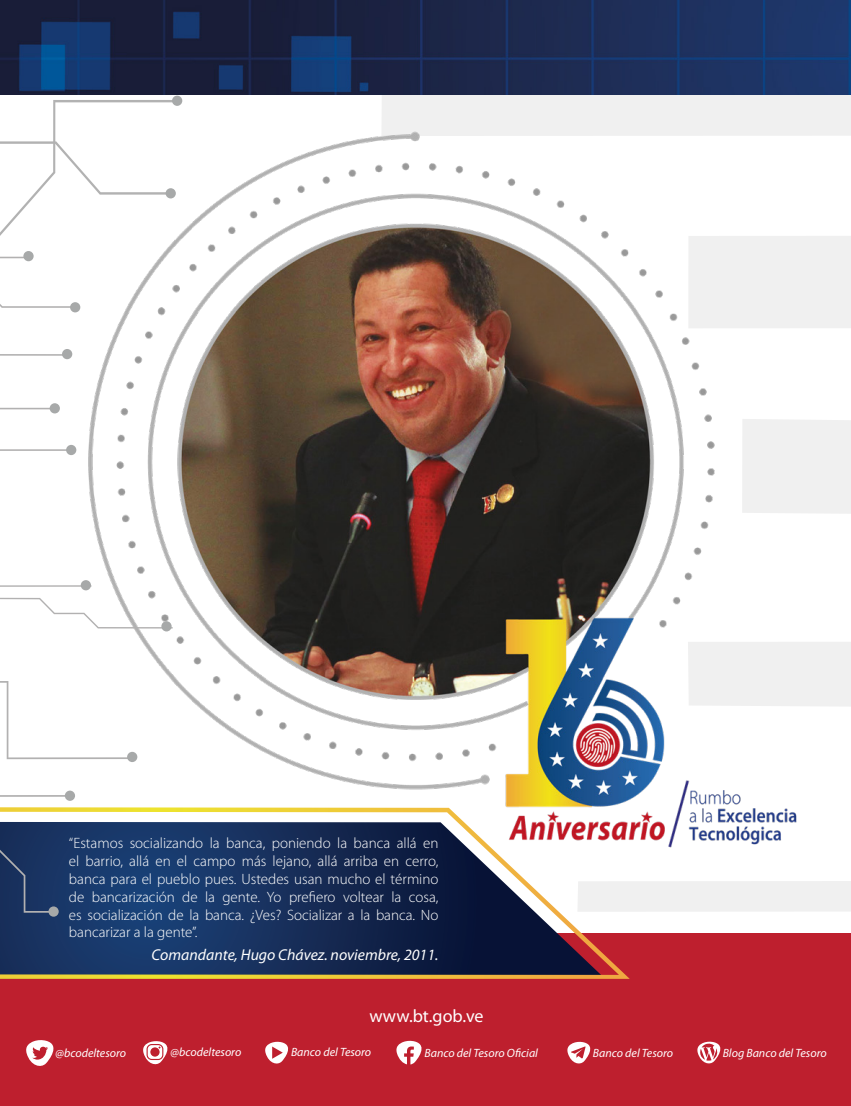
<style>
.page{position:relative;width:851px;height:1106px;background:#fff}
.page>*{position:absolute;margin:0;border:0;box-sizing:border-box;transform-origin:0 0}
.t1{font:18px "Myriad Pro";color:#fff}
.t2{font:italic 15.75px "Myriad Pro";color:#fff}
.t3{font:300 15px/18px "Myriad Pro";color:#fff;text-align:justify}
.t4{font:italic 12px "Myriad Pro";color:#fff}
</style>
<div class="page">
<div style="left:0;top:933px;width:850px;height:173px;background:#be1f2e"></div>
<svg style="left:0;top:807px;width:629px;height:171px;background:#374565"></svg>
<div style="left:688px;top:236px;width:162px;height:92px;background:#f0f0f0"></div>
<div style="left:808px;top:420px;width:42px;height:94px;background:#f0f0f0"></div>
<div style="left:381px;top:94px;width:469px;height:42px;background:#f0f0f0"></div>
<div style="left:808px;top:642px;width:42px;height:64px;background:#f0f0f0"></div>
<div style="left:577px;top:881px;width:273px;height:30px;background:#f0f0f0"></div>
<img style="left:77px;top:123px;width:731px;height:733px">
<img style="left:0;top:0;width:850px;height:94px">
<svg style="left:0;top:100px;width:180px;height:145px"></svg>
<svg style="left:0;top:257px;width:29px;height:5px"></svg>
<svg style="left:0;top:354px;width:74px;height:101px"></svg>
<svg style="left:0;top:304px;width:70px;height:4px"></svg>
<svg style="left:0;top:597px;width:173px;height:31px"></svg>
<svg style="left:0;top:522px;width:92px;height:65px"></svg>
<div style="left:0;top:838px;width:54px;height:74px;background:#18325f"></div>
<svg style="left:0;top:681px;width:135px;height:116px"></svg>
<div style="left:172px;top:96px;width:10px;height:10px;background:#a7a9a9;border-radius:50%"></div>
<div style="left:23px;top:251px;width:11px;height:10px;background:#a7a9a9;border-radius:50%"></div>
<div style="left:62px;top:349px;width:10px;height:10px;background:#a7a9a9;border-radius:50%"></div>
<div style="left:50px;top:403px;width:10px;height:10px;background:#a7a9a9;border-radius:50%"></div>
<div style="left:66px;top:445px;width:10px;height:10px;background:#a7a9a9;border-radius:50%"></div>
<div style="left:81px;top:580px;width:10px;height:10px;background:#a7a9a9;border-radius:50%"></div>
<div style="left:161px;top:621px;width:11px;height:10px;background:#a7a9a9;border-radius:50%"></div>
<div style="left:127px;top:752px;width:10px;height:10px;background:#a7a9a9;border-radius:50%"></div>
<div style="left:65px;top:790px;width:10px;height:11px;background:#a7a9a9;border-radius:50%"></div>
<div style="left:48px;top:906px;width:11px;height:10px;background:#a7a9a9;border-radius:50%"></div>
<div style="left:165px;top:188px;width:11px;height:10px;background:#a7a9a9;border-radius:50%"></div>
<div style="left:70px;top:302px;width:10px;height:10px;background:#a7a9a9;border-radius:50%"></div>
<svg style="left:567px;top:1041px;width:24px;height:23px"></svg>
<svg style="left:265px;top:1041px;width:23px;height:23px"></svg>
<svg style="left:143px;top:1041px;width:25px;height:24px"></svg>
<svg style="left:26px;top:1040px;width:28px;height:26px"></svg>
<svg style="left:396px;top:1040px;width:26px;height:24px"></svg>
<svg style="left:697px;top:1041px;width:24px;height:23px"></svg>
<p class="t3" style="left:69px;top:834px;width:371px">“Estamos socializando la banca, poniendo la banca allá en el barrio, allá en el campo más lejano, allá arriba en cerro, banca para el pueblo pues. Ustedes usan mucho el término de bancarización de la gente. Yo prefiero voltear la cosa, es socialización de la banca. ¿Ves? Socializar a la banca. No</p>
<p class="t3" style="left:69px;top:922px;width:130px">bancarizar a la gente”.</p>
<p class="t2" style="left:152px;top:945px;width:288px">Comandante, Hugo Chávez. noviembre, 2011.</p>
<p class="t1" style="left:369px;top:1004px;width:116px">www.bt.gob.ve</p>
<p class="t4" style="left:55px;top:1046px;width:72px">@bcodeltesoro</p>
<p class="t4" style="left:170px;top:1044px;width:72px">@bcodeltesoro</p>
<p class="t4" style="left:291px;top:1045px;width:82px">Banco del Tesoro</p>
<p class="t4" style="left:424px;top:1045px;width:115px">Banco del Tesoro Oficial</p>
<p class="t4" style="left:593px;top:1045px;width:82px">Banco del Tesoro</p>
<p class="t4" style="left:722px;top:1045px;width:105px">Blog Banco del Tesoro</p>
</div>
